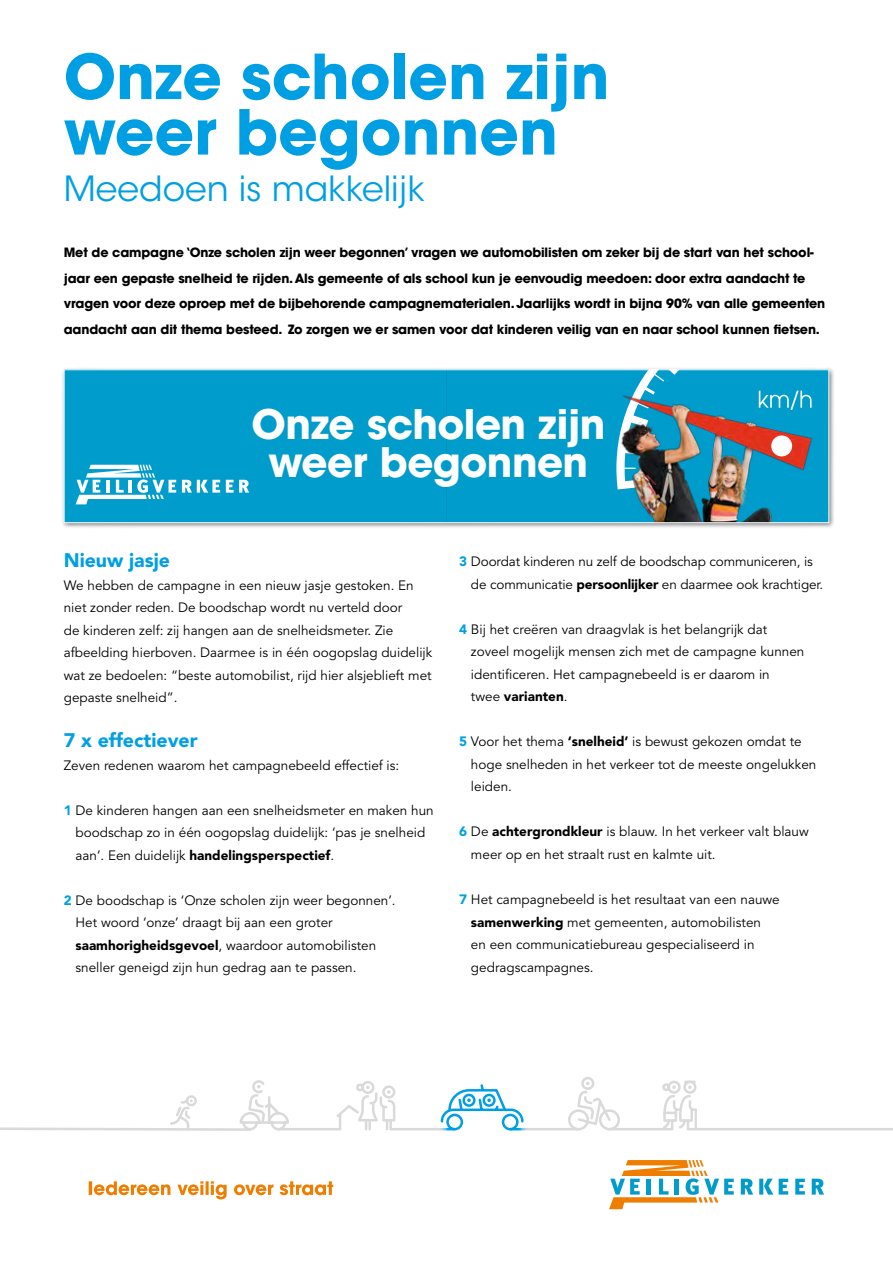
<style>
.page{position:relative;width:893px;height:1263px;background:#fff}
.page>*{position:absolute;margin:0;border:0;box-sizing:border-box;transform-origin:0 0}
.t1{font:700 61.5px/55.5px "ITC Avant Garde Std";color:#009fe3}
.t2{font:700 40.5px/37.8px "ITC Avant Garde Pro";letter-spacing:-.015em;color:#fff;text-align:center}
.t3{font:34.5px "ITC Avant Garde Std";color:#009fe3}
.t4{font:900 19.5px "Avenir LT Std";color:#009fe3}
.t5{font:13.5px/22.5px "Avenir LT Std";color:#000}
.t6{font:700 12.75px/25.5px "ITC Avant Garde Std";letter-spacing:-.01em;color:#000}
.s1{font-weight:900;color:#009fe3}
.s2{font-weight:900}
</style>
<div class="page">
<svg style="left:609px;top:1160px;width:125px;height:49px"></svg>
<svg style="left:741px;top:1179px;width:12px;height:15px"></svg>
<svg style="left:759px;top:1179px;width:14px;height:15px"></svg>
<svg style="left:779px;top:1179px;width:9px;height:15px"></svg>
<svg style="left:795px;top:1179px;width:10px;height:15px"></svg>
<svg style="left:812px;top:1179px;width:12px;height:15px"></svg>
<svg style="left:89px;top:1181px;width:244px;height:18px"></svg>
<hr style="left:688px;top:1128px;width:205px;height:2px;background:#dadada">
<svg style="left:0;top:1077px;width:698px;height:54px"></svg>
<div style="left:61px;top:367px;width:774px;height:162px;background:#000;opacity:.5"></div>
<div style="left:446px;top:371px;width:381px;height:150px;background:#009ccb"></div>
<div style="left:66px;top:371px;width:380px;height:150px;background:#009ccb"></div>
<svg style="left:76px;top:465px;width:100px;height:39px"></svg>
<svg style="left:182px;top:480px;width:38px;height:13px"></svg>
<svg style="left:226px;top:480px;width:23px;height:13px"></svg>
<div style="left:616px;top:371px;width:211px;height:118px;background:#009ccb"></div>
<img style="left:604px;top:386px;width:219px;height:135px">
<div style="left:771px;top:435px;width:21px;height:21px;background:#fff;border-radius:50%"></div>
<div style="left:64px;top:369px;width:765px;height:154px;border:1px solid #fff"></div>
<h1 class="t1" style="left:64px;top:48px;width:547px">Onze scholen zijn weer begonnen</h1>
<h3 class="t3" style="left:64px;top:168px;width:363px">Meedoen is makkelijk</h3>
<p class="t6" style="left:64px;top:240px;width:763px">Met de campagne ‘Onze scholen zijn weer begonnen’ vragen we automobilisten om zeker bij de start van het school&shy;jaar een gepaste snelheid te rijden. Als gemeente of als school kun je eenvoudig meedoen: door extra aandacht te vragen voor deze oproep met de bijbehorende campagnematerialen. Jaarlijks wordt in bijna 90% van alle gemeenten aandacht aan dit thema besteed. Zo zorgen we er samen voor dat kinderen veilig van en naar school kunnen fietsen.</p>
<h2 class="t2" style="left:251px;top:405px;width:355px">Onze scholen zijn weer begonnen</h2>
<h3 class="t4" style="left:64px;top:548px;width:108px">Nieuw jasje</h3>
<p class="t5" style="left:64px;top:574px;width:370px">We hebben de campagne in een nieuw jasje gestoken. En niet zonder reden. De boodschap wordt nu verteld door<br>de kinderen zelf: zij hangen aan de snelheidsmeter. Zie afbeelding hierboven. Daarmee is in één oogopslag duidelijk wat ze bedoelen: “beste automobilist, rijd hier alsjeblieft met gepaste snelheid”.</p>
<h3 class="t4" style="left:64px;top:728px;width:135px">7 x effectiever</h3>
<p class="t5" style="left:64px;top:754px;width:337px">Zeven redenen waarom het campagnebeeld effectief is:</p>
<p class="t5" style="left:76px;top:799px;width:360px;text-indent:-12px"><span class="s1">1</span> De kinderen hangen aan een snelheidsmeter en maken hun boodschap zo in één oogopslag duidelijk: ‘pas je snelheid aan’. Een duidelijk <span class="s2">handelingsperspectief</span>.</p>
<p class="t5" style="left:76px;top:889px;width:322px;text-indent:-12px"><span class="s1">2</span> De boodschap is ‘Onze scholen zijn weer begonnen’.<br>Het woord ‘onze’ draagt bij aan een groter <span class="s2">saamhorigheidsgevoel</span>, waardoor automobilisten sneller geneigd zijn hun gedrag aan te passen.</p>
<p class="t5" style="left:471px;top:551px;width:354px;text-indent:-12px"><span class="s1">3</span> Doordat kinderen nu zelf de boodschap communiceren, is de communicatie <span class="s2">persoonlijker</span> en daarmee ook krachtiger.</p>
<p class="t5" style="left:471px;top:618px;width:335px;text-indent:-12px"><span class="s1">4</span> Bij het creëren van draagvlak is het belangrijk dat zoveel mogelijk mensen zich met de campagne kunnen identificeren. Het campagnebeeld is er daarom in<br>twee <span class="s2">varianten</span>.</p>
<p class="t5" style="left:471px;top:731px;width:347px;text-indent:-12px"><span class="s1">5</span> Voor het thema <span class="s2">‘snelheid’</span> is bewust gekozen omdat te hoge snelheden in het verkeer tot de meeste ongelukken leiden.</p>
<p class="t5" style="left:471px;top:821px;width:339px;text-indent:-12px"><span class="s1">6</span> De <span class="s2">achtergrondkleur</span> is blauw. In het verkeer valt blauw meer op en het straalt rust en kalmte uit.</p>
<p class="t5" style="left:471px;top:888px;width:310px;text-indent:-12px"><span class="s1">7</span> Het campagnebeeld is het resultaat van een nauwe <span class="s2">samenwerking</span> met gemeenten, automobilisten<br>en een communicatiebureau gespecialiseerd in gedragscampagnes.</p>
</div>
